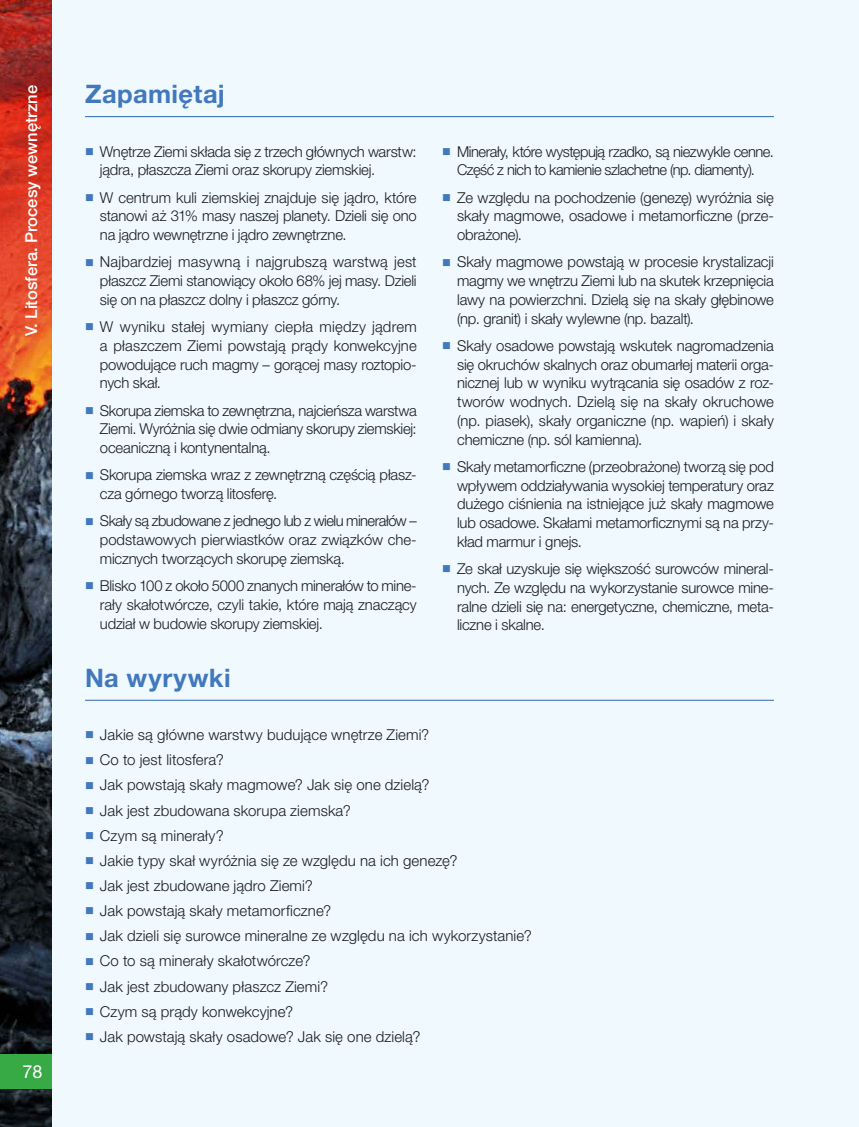
<style>
.page{position:relative;width:859px;height:1127px;background:#eff9fe}
.page>*{position:absolute;margin:0;border:0;box-sizing:border-box;transform-origin:0 0}
.t1{font:700 25.5px "Helvetica Neue LT Pro";letter-spacing:.015em;color:#4278bc}
.t2{font:18px "Helvetica Neue LT Pro";color:#fff}
.t3{font:500 16.5px "Helvetica Neue LT Pro";color:#fff}
.t4{font:300 15px/18.8px "Helvetica Neue LT Pro";letter-spacing:-.01em;color:#1b1b1f;text-align:justify}
.t5{font:300 15px/18.8px "Helvetica Neue LT Pro";letter-spacing:-.035em;color:#1b1b1f;text-align:center}
.t6{font:300 15px "Helvetica Neue LT Pro";letter-spacing:.01em;color:#1b1b1f}
.s1{color:#4278bc}
</style>
<div class="page">
<hr style="left:85px;top:116px;width:689px;height:1px;background:#4278bc">
<hr style="left:85px;top:700px;width:689px;height:1px;background:#4278bc">
<img style="left:0;top:0;width:51px;height:1127px">
<div style="left:0;top:1054px;width:51px;height:35px;background:#37aa46"></div>
<p class="t3" style="left:22px;top:336px;width:252px;rotate:-90deg">V. Litosfera. Procesy wewnętrzne</p>
<p class="t2" style="left:23px;top:1061px;width:22px">78</p>
<h1 class="t1" style="left:85px;top:78px;width:142px">Zapamiętaj</h1>
<p class="t4" style="left:100px;top:141px;width:318px;text-indent:-15px"><span class="s1">■</span> Wnętrze Ziemi składa się z trzech głównych warstw: jądra, płaszcza Ziemi oraz skorupy ziemskiej.</p>
<p class="t4" style="left:100px;top:187px;width:318px;text-indent:-15px"><span class="s1">■</span> W centrum kuli ziemskiej znajduje się jądro, które stanowi aż 31% masy naszej planety. Dzieli się ono na jądro wewnętrzne i jądro zewnętrzne.</p>
<p class="t4" style="left:100px;top:252px;width:318px;text-indent:-15px"><span class="s1">■</span> Najbardziej masywną i najgrubszą warstwą jest płaszcz Ziemi stanowiący około 68% jej masy. Dzieli się on na płaszcz dolny i płaszcz górny.</p>
<p class="t4" style="left:100px;top:317px;width:318px;text-indent:-15px"><span class="s1">■</span> W wyniku stałej wymiany ciepła między jądrem a płaszczem Ziemi powstają prądy konwekcyjne powodujące ruch magmy – gorącej masy roztopio&shy;nych skał.</p>
<p class="t4" style="left:100px;top:400px;width:318px;text-indent:-15px"><span class="s1">■</span> Skorupa ziemska to zewnętrzna, najcieńsza warstwa Ziemi. Wyróżnia się dwie odmiany skorupy ziemskiej: oceaniczną i kontynentalną.</p>
<p class="t4" style="left:100px;top:465px;width:318px;text-indent:-15px"><span class="s1">■</span> Skorupa ziemska wraz z zewnętrzną częścią płasz&shy;cza górnego tworzą litosferę.</p>
<p class="t4" style="left:100px;top:511px;width:318px;text-indent:-15px"><span class="s1">■</span> Skały są zbudowane z jednego lub z wielu minerałów – podstawowych pierwiastków oraz związków che&shy;micznych tworzących skorupę ziemską.</p>
<p class="t4" style="left:100px;top:576px;width:318px;text-indent:-15px"><span class="s1">■</span> Blisko 100 z około 5000 znanych minerałów to mine&shy;rały skałotwórcze, czyli takie, które mają znaczący udział w budowie skorupy ziemskiej.</p>
<p class="t5" style="left:442px;top:141px;width:333px"><span class="s1">■</span> Minerały, które występują rzadko, są niezwykle cenne.<br>Część z nich to kamienie szlachetne (np. diamenty).</p>
<p class="t4" style="left:457px;top:187px;width:318px;text-indent:-15px"><span class="s1">■</span> Ze względu na pochodzenie (genezę) wyróżnia się skały magmowe, osadowe i metamorficzne (prze&shy;obrażone).</p>
<p class="t4" style="left:457px;top:252px;width:318px;text-indent:-15px"><span class="s1">■</span> Skały magmowe powstają w procesie krystalizacji magmy we wnętrzu Ziemi lub na skutek krzepnięcia lawy na powierzchni. Dzielą się na skały głębinowe (np. granit) i skały wylewne (np. bazalt).</p>
<p class="t4" style="left:457px;top:336px;width:318px;text-indent:-15px"><span class="s1">■</span> Skały osadowe powstają wskutek nagromadzenia się okruchów skalnych oraz obumarłej materii orga&shy;nicznej lub w wyniku wytrącania się osadów z roz&shy;tworów wodnych. Dzielą się na skały okruchowe (np. piasek), skały organiczne (np. wapień) i skały chemiczne (np. sól kamienna).</p>
<p class="t4" style="left:457px;top:457px;width:318px;text-indent:-15px"><span class="s1">■</span> Skały metamorficzne (przeobrażone) tworzą się pod wpływem oddziaływania wysokiej temperatury oraz dużego ciśnienia na istniejące już skały magmowe lub osadowe. Skałami metamorficznymi są na przy&shy;kład marmur i gnejs.</p>
<p class="t4" style="left:457px;top:559px;width:318px;text-indent:-15px"><span class="s1">■</span> Ze skał uzyskuje się większość surowców mineral&shy;nych. Ze względu na wykorzystanie surowce mine&shy;ralne dzieli się na: energetyczne, chemiczne, meta&shy;liczne i skalne.</p>
<h1 class="t1" style="left:85px;top:662px;width:147px">Na wyrywki</h1>
<p class="t4" style="left:85px;top:725px;width:346px"><span class="s1">■</span> Jakie są główne warstwy budujące wnętrze Ziemi?</p>
<p class="t4" style="left:85px;top:750px;width:140px"><span class="s1">■</span> Co to jest litosfera?</p>
<p class="t4" style="left:85px;top:775px;width:346px"><span class="s1">■</span> Jak powstają skały magmowe? Jak się one dzielą?</p>
<p class="t4" style="left:85px;top:800px;width:267px"><span class="s1">■</span> Jak jest zbudowana skorupa ziemska?</p>
<p class="t6" style="left:85px;top:826px;width:140px"><span class="s1">■</span> Czym są minerały?</p>
<p class="t4" style="left:85px;top:851px;width:374px"><span class="s1">■</span> Jakie typy skał wyróżnia się ze względu na ich genezę?</p>
<p class="t4" style="left:85px;top:876px;width:229px"><span class="s1">■</span> Jak jest zbudowane jądro Ziemi?</p>
<p class="t4" style="left:85px;top:901px;width:248px"><span class="s1">■</span> Jak powstają skały metamorficzne?</p>
<p class="t4" style="left:85px;top:926px;width:448px"><span class="s1">■</span> Jak dzieli się surowce mineralne ze względu na ich wykorzystanie?</p>
<p class="t4" style="left:85px;top:951px;width:227px"><span class="s1">■</span> Co to są minerały skałotwórcze?</p>
<p class="t4" style="left:85px;top:976px;width:245px"><span class="s1">■</span> Jak jest zbudowany płaszcz Ziemi?</p>
<p class="t4" style="left:85px;top:1001px;width:210px"><span class="s1">■</span> Czym są prądy konwekcyjne?</p>
<p class="t4" style="left:85px;top:1027px;width:337px"><span class="s1">■</span> Jak powstają skały osadowe? Jak się one dzielą?</p>
</div>
